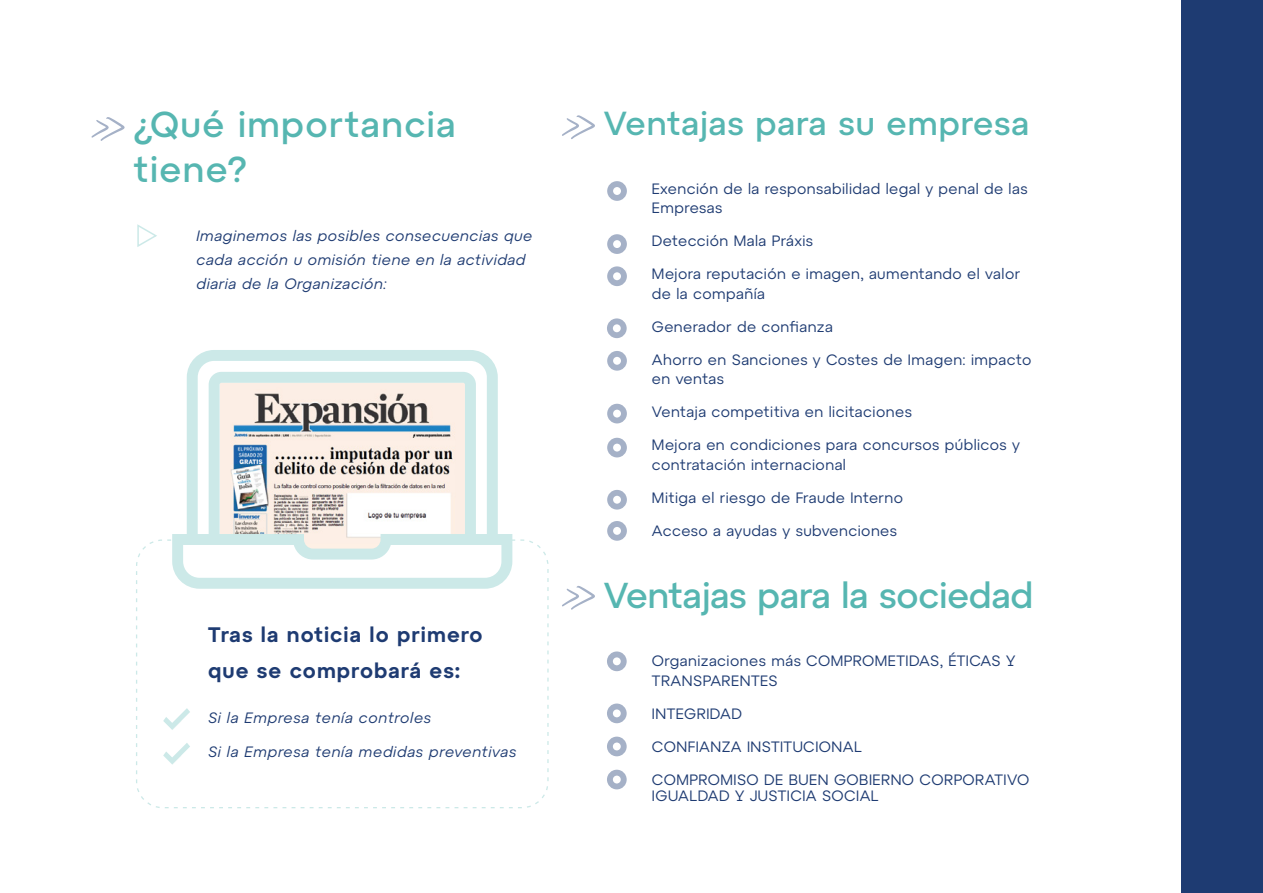
<style>
.page{position:relative;width:1263px;height:893px;background:#fff}
.page>*{position:absolute;margin:0;border:0;box-sizing:border-box;transform-origin:0 0}
.t1{font:500 36px "Atyp Text";color:#56b6b1}
.t2{font:500 36px/45px "Atyp Text";letter-spacing:.04em;color:#56b6b1}
.t3{font:500 33.3px "Atyp Text";letter-spacing:.025em;color:#56b6b1}
.t4{font:600 21px/36px "Atyp Text";letter-spacing:.05em;color:#1e3b72}
.t5{font:15px/19.5px "Atyp Text";letter-spacing:.03em;color:#1e3b72}
.t6{font:italic 15px/24px "Atyp Text";letter-spacing:.04em;color:#1e3b72}
</style>
<div class="page">
<div style="left:1181px;top:0;width:82px;height:893px;background:#1e3b72"></div>
<svg style="left:92px;top:117px;width:33px;height:24px"></svg>
<svg style="left:607px;top:181px;width:20px;height:20px"></svg>
<svg style="left:607px;top:234px;width:20px;height:20px"></svg>
<svg style="left:607px;top:266px;width:20px;height:20px"></svg>
<svg style="left:607px;top:318px;width:20px;height:20px"></svg>
<svg style="left:607px;top:404px;width:20px;height:19px"></svg>
<svg style="left:607px;top:438px;width:20px;height:19px"></svg>
<svg style="left:607px;top:490px;width:20px;height:20px"></svg>
<svg style="left:607px;top:521px;width:20px;height:20px"></svg>
<svg style="left:607px;top:351px;width:20px;height:20px"></svg>
<svg style="left:562px;top:115px;width:33px;height:24px"></svg>
<svg style="left:607px;top:651px;width:20px;height:20px"></svg>
<svg style="left:607px;top:703px;width:20px;height:20px"></svg>
<svg style="left:607px;top:737px;width:20px;height:19px"></svg>
<svg style="left:607px;top:770px;width:20px;height:19px"></svg>
<svg style="left:562px;top:586px;width:33px;height:24px"></svg>
<svg style="left:137px;top:224px;width:20px;height:23px"></svg>
<svg style="left:172px;top:350px;width:340px;height:239px"></svg>
<svg style="left:163px;top:708px;width:27px;height:22px"></svg>
<svg style="left:163px;top:743px;width:27px;height:21px"></svg>
<h1 class="t2" style="left:134px;top:100px;width:323px">¿Qué importancia tiene?</h1>
<p class="t6" style="left:197px;top:223px;width:337px">Imaginemos las posibles consecuencias que cada acción u omisión tiene en la actividad diaria de la Organización:</p>
<h3 class="t4" style="left:208px;top:615px;width:276px">Tras la noticia lo primero que se comprobará es:</h3>
<p class="t6" style="left:208px;top:705px;width:225px">Si la Empresa tenía controles</p>
<p class="t6" style="left:208px;top:739px;width:310px">Si la Empresa tenía medidas preventivas</p>
<h2 class="t3" style="left:604px;top:98px;width:427px">Ventajas para su empresa</h2>
<p class="t5" style="left:652px;top:178px;width:377px">Exención de la responsabilidad legal y penal de las<br>Empresas</p>
<p class="t5" style="left:652px;top:231px;width:163px">Detección Mala Práxis</p>
<p class="t5" style="left:652px;top:264px;width:370px">Mejora reputación e imagen, aumentando el valor de la compañía</p>
<p class="t5" style="left:652px;top:316px;width:182px">Generador de confianza</p>
<p class="t5" style="left:652px;top:349px;width:381px">Ahorro en Sanciones y Costes de Imagen: impacto en ventas</p>
<p class="t5" style="left:652px;top:402px;width:261px">Ventaja competitiva en licitaciones</p>
<p class="t5" style="left:652px;top:435px;width:369px">Mejora en condiciones para concursos públicos y contratación internacional</p>
<p class="t5" style="left:652px;top:487px;width:253px">Mitiga el riesgo de Fraude Interno</p>
<p class="t5" style="left:652px;top:520px;width:247px">Acceso a ayudas y subvenciones</p>
<h1 class="t1" style="left:604px;top:568px;width:431px">Ventajas para la sociedad</h1>
<p class="t5" style="left:652px;top:651px;width:365px">Organizaciones más COMPROMETIDAS, ÉTICAS Y<br>TRANSPARENTES</p>
<p class="t5" style="left:652px;top:703px;width:92px">INTEGRIDAD</p>
<p class="t5" style="left:652px;top:736px;width:211px">CONFIANZA INSTITUCIONAL</p>
<p class="t5" style="left:652px;top:771px;width:379px;line-height:16.5px">COMPROMISO DE BUEN GOBIERNO CORPORATIVO<br>IGUALDAD Y JUSTICIA SOCIAL</p>
</div>
